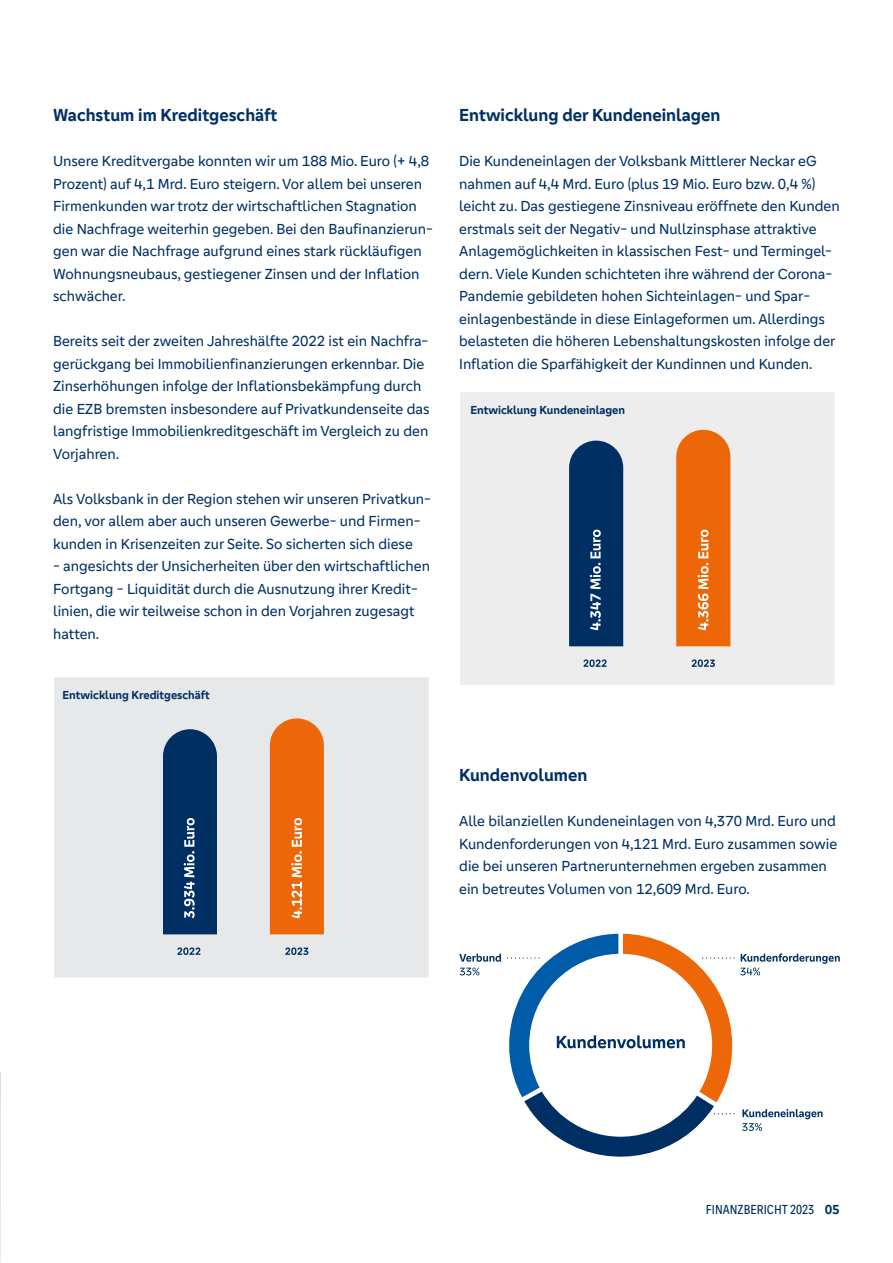
<style>
.page{position:relative;width:893px;height:1263px;background:#fff}
.page>*{position:absolute;margin:0;border:0;box-sizing:border-box;transform-origin:0 0}
.t1{font:700 18px "Genos GFG";color:#003063}
.t2{font:15px/22.5px "Genos GFG";color:#003063}
.t3{font:condensed 13.5px "Genos GFG";color:#003063}
.t4{font:700 12px "Genos GFG";color:#003063}
.s1{font-weight:700;font-stretch:normal}
</style>
<div class="page">
<hr style="left:0;top:1071px;width:1px;height:192px;background:#003063">
<svg style="left:177px;top:947px;width:23px;height:8px"></svg>
<svg style="left:285px;top:947px;width:23px;height:8px"></svg>
<svg style="left:163px;top:729px;width:54px;height:205px;background:#113d6d"></svg>
<svg style="left:270px;top:718px;width:54px;height:216px;background:#ed6f17"></svg>
<svg style="left:583px;top:659px;width:24px;height:8px"></svg>
<svg style="left:692px;top:659px;width:23px;height:8px"></svg>
<svg style="left:569px;top:441px;width:54px;height:205px;background:#103d6d"></svg>
<svg style="left:676px;top:430px;width:54px;height:216px;background:#ed7019"></svg>
<svg style="left:459px;top:934px;width:381px;height:223px"></svg>
<p class="t1" style="left:53px;top:105px;width:226px">Wachstum im Kreditgeschäft</p>
<p class="t2" style="left:53px;top:150px;width:381px">Unsere Kreditvergabe konnten wir um 188 Mio. Euro (+ 4,8<br>Prozent) auf 4,1 Mrd. Euro steigern. Vor allem bei unseren Firmenkunden war trotz der wirtschaftlichen Stagnation die Nachfrage weiterhin gegeben. Bei den Baufinanzierun&shy;gen war die Nachfrage aufgrund eines stark rückläufigen Wohnungsneubaus, gestiegener Zinsen und der Inflation schwächer.</p>
<p class="t2" style="left:53px;top:330px;width:378px">Bereits seit der zweiten Jahreshälfte 2022 ist ein Nachfra&shy;gerückgang bei Immobilienfinanzierungen erkennbar. Die Zinserhöhungen infolge der Inflationsbekämpfung durch die EZB bremsten insbesondere auf Privatkundenseite das langfristige Immobilienkreditgeschäft im Vergleich zu den Vorjahren.</p>
<p class="t2" style="left:53px;top:488px;width:379px">Als Volksbank in der Region stehen wir unseren Privatkun&shy;den, vor allem aber auch unseren Gewerbe- und Firmen&shy;kunden in Krisenzeiten zur Seite. So sicherten sich diese</p>
<p class="t2" style="left:53px;top:555px;width:378px">- angesichts der Unsicherheiten über den wirtschaftlichen Fortgang - Liquidität durch die Ausnutzung ihrer Kredit&shy;linien, die wir teilweise schon in den Vorjahren zugesagt hatten.</p>
<p class="t4" style="left:63px;top:688px;width:149px">Entwicklung Kreditgeschäft</p>
<p class="t1" style="left:459px;top:105px;width:263px">Entwicklung der Kundeneinlagen</p>
<p class="t2" style="left:459px;top:150px;width:382px">Die Kundeneinlagen der Volksbank Mittlerer Neckar eG nahmen auf 4,4 Mrd. Euro (plus 19 Mio. Euro bzw. 0,4 %) leicht zu. Das gestiegene Zinsniveau eröffnete den Kunden erstmals seit der Negativ- und Nullzinsphase attraktive Anlagemöglichkeiten in klassischen Fest- und Termingel&shy;dern. Viele Kunden schichteten ihre während der Corona-Pandemie gebildeten hohen Sichteinlagen- und Spar&shy;einlagenbestände in diese Einlageformen um. Allerdings belasteten die höheren Lebenshaltungskosten infolge der Inflation die Sparfähigkeit der Kundinnen und Kunden.</p>
<p class="t4" style="left:470px;top:403px;width:156px">Entwicklung Kundeneinlagen</p>
<p class="t1" style="left:459px;top:765px;width:130px">Kundenvolumen</p>
<p class="t2" style="left:459px;top:810px;width:380px">Alle bilanziellen Kundeneinlagen von 4,370 Mrd. Euro und Kundenforderungen von 4,121 Mrd. Euro zusammen sowie die bei unseren Partnerunternehmen ergeben zusammen ein betreutes Volumen von 12,609 Mrd. Euro.</p>
<p class="t3" style="left:706px;top:1202px;width:135px">FINANZBERICHT 2023 <span class="s1">05</span></p>
</div>
